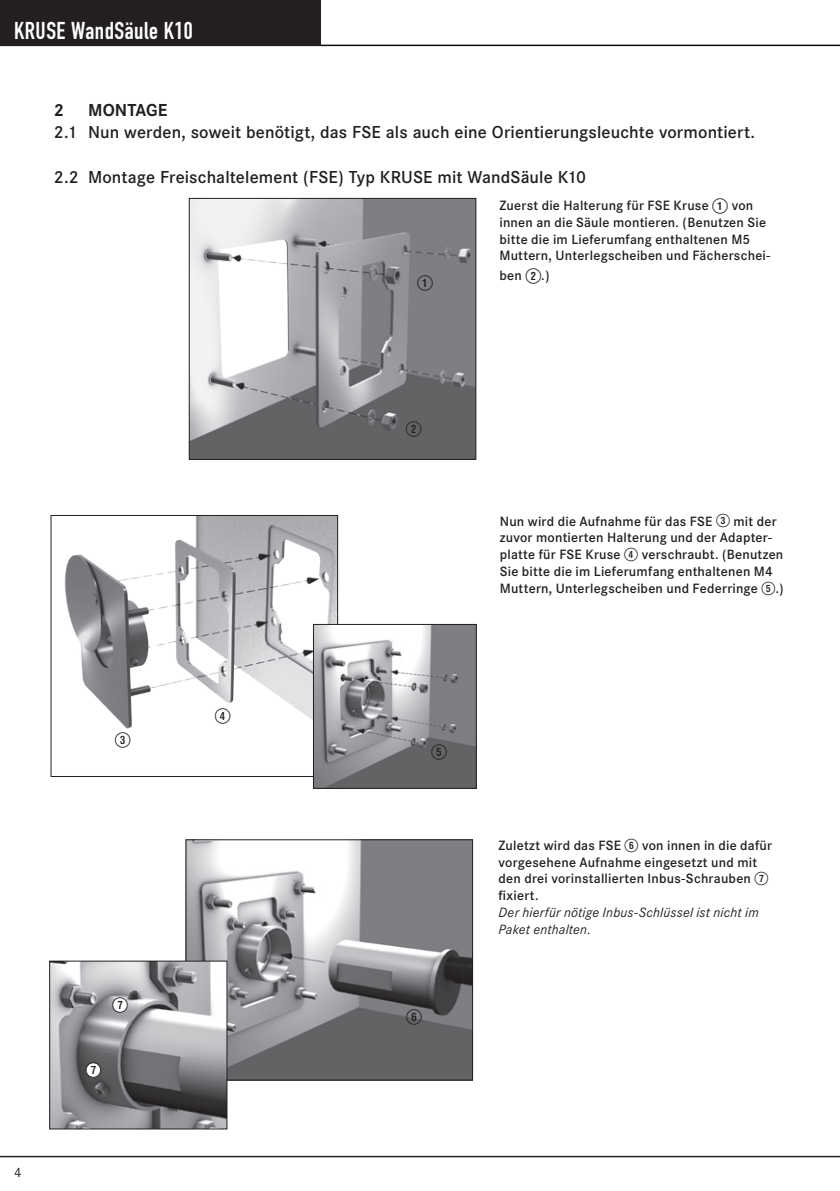
<style>
.page{position:relative;width:840px;height:1191px;background:#fff}
.page>*{position:absolute;margin:0;border:0;box-sizing:border-box;transform-origin:0 0}
.t1{font:24px "DIN Engschrift";letter-spacing:.02em;color:#fff}
.t2{font:600 18px "Corporate S";letter-spacing:.005em;color:#231f20}
.t3{font:700 18px "Corporate S";color:#231f20}
.t4{font:16px "Numerics P01";color:#231f20}
.t5{font:600 14px/16.8px "Corporate S";letter-spacing:.015em;color:#231f20}
.t6{font:italic 14px/16.8px "Corporate S";letter-spacing:.015em;color:#231f20}
.t7{font:14px "Corporate S";color:#231f20}
.s1{font-family:"Numerics P01";font-weight:400;font-size:16px}
.s2{font-family:"Numerics P01";font-weight:400}
</style>
<div class="page">
<hr style="left:0;top:45px;width:839px;height:1px;background:#0b0e15">
<div style="left:0;top:0;width:320px;height:45px;background:#231f20"></div>
<hr style="left:0;top:1155px;width:839px;height:2px;background:#231f20">
<img style="left:191px;top:200px;width:283px;height:258px">
<div style="left:189px;top:198px;width:287px;height:262px;border:1px solid #231f20"></div>
<img style="left:64px;top:517px;width:272px;height:212px">
<div style="left:51px;top:515px;width:287px;height:262px;border:1px solid #231f20"></div>
<img style="left:187px;top:841px;width:283px;height:237px">
<div style="left:185px;top:839px;width:287px;height:241px;border:1px solid #231f20"></div>
<img style="left:51px;top:962px;width:174px;height:165px">
<div style="left:49px;top:960px;width:178px;height:169px;border:1px solid #231f20"></div>
<img style="left:315px;top:626px;width:159px;height:160px">
<div style="left:313px;top:624px;width:163px;height:164px;border:1px solid #231f20"></div>
<div style="left:113px;top:998px;width:14px;height:14px;background:#fff;border-radius:50%"></div>
<div style="left:86px;top:1063px;width:14px;height:14px;background:#fff;border-radius:50%"></div>
<h1 class="t1" style="left:14px;top:16px;width:180px">KRUSE WandSäule K10</h1>
<p class="t3" style="left:54px;top:100px;width:12px">2</p>
<p class="t3" style="left:88px;top:100px;width:81px">MONTAGE</p>
<p class="t2" style="left:54px;top:122px;width:702px">2.1 Nun werden, soweit benötigt, das FSE als auch eine Orientierungsleuchte vormontiert.</p>
<p class="t2" style="left:54px;top:166px;width:533px">2.2 Montage Freischaltelement (FSE) Typ KRUSE mit WandSäule K10</p>
<p class="t5" style="left:499px;top:197px;width:272px">Zuerst die Halterung für FSE Kruse <span class="s1">Q</span> von innen an die Säule montieren. (Benutzen Sie bitte die im Lieferumfang enthaltenen M5<br>Muttern, Unterlegscheiben und Fächerschei-</p>
<p class="t5" style="left:499px;top:267px;width:51px">ben <span class="s1">W</span>.)</p>
<p class="t4" style="left:417px;top:275px;width:17px">Q</p>
<p class="t4" style="left:115px;top:732px;width:17px">E</p>
<p class="t4" style="left:215px;top:708px;width:17px">R</p>
<p class="t7" style="left:14px;top:1164px;width:9px">4</p>
<p class="t4" style="left:112px;top:997px;width:17px">U</p>
<p class="t4" style="left:85px;top:1062px;width:17px">U</p>
<p class="t4" style="left:405px;top:421px;width:17px">W</p>
<p class="t5" style="left:499px;top:512px;width:285px">Nun wird die Aufnahme für das FSE <span class="s2">E</span> mit der zuvor montierten Halterung und der Adapter&shy;platte für FSE Kruse <span class="s2">R</span> verschraubt. (Benutzen Sie bitte die im Lieferumfang enthaltenen M4<br>Muttern, Unterlegscheiben und Federringe <span class="s2">T</span>.)</p>
<p class="t4" style="left:431px;top:744px;width:17px">T</p>
<p class="t4" style="left:406px;top:1009px;width:17px">Y</p>
<p class="t5" style="left:498px;top:837px;width:275px">Zuletzt wird das FSE <span class="s2">Y</span> von innen in die dafür vorgesehene Aufnahme eingesetzt und mit den drei vorinstallierten Inbus-Schrauben <span class="s2">U </span>fixiert.</p>
<p class="t6" style="left:498px;top:904px;width:261px">Der hierfür nötige Inbus-Schlüssel ist nicht im<br>Paket enthalten.</p>
</div>
